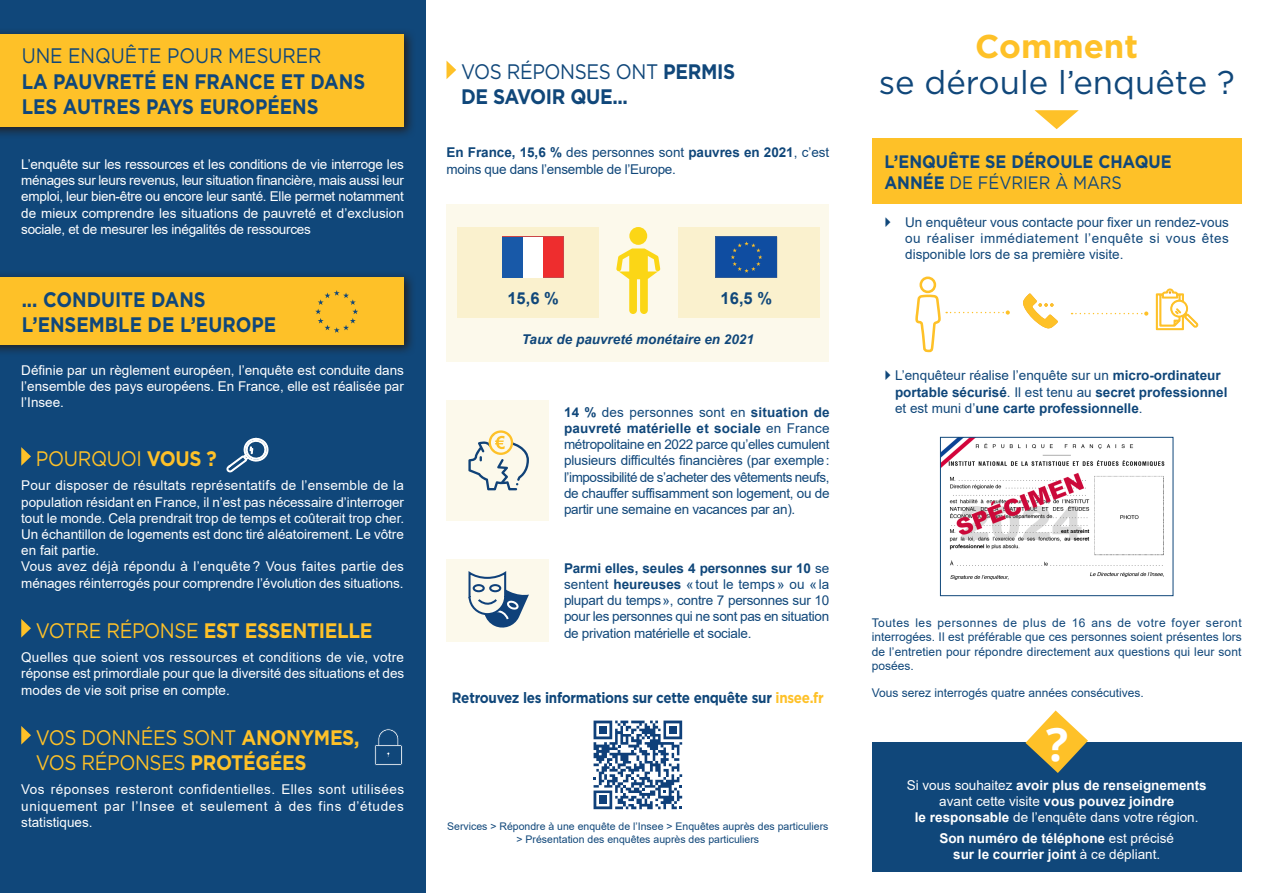
<style>
.page{position:relative;width:1263px;height:893px;background:#fff}
.page>*{position:absolute;margin:0;border:0;box-sizing:border-box;transform-origin:0 0}
.t1{font:700 46.2px "Open Sans";color:#fff}
.t2{font:33px "Gotham";color:#10477a}
.t3{font:700 33px "Gotham";color:#fec128}
.t4{font:700 21px/25.2px "Gotham";color:#10477a;scale:.88 1}
.t5{font:21px/25.2px "Gotham";letter-spacing:-.02em;color:#fec128;scale:.9 1}
.t6{font:700 21px/25.2px "Gotham";letter-spacing:-.02em;color:#10477a;scale:.9 1}
.t7{font:700 21px "Gotham";letter-spacing:-.02em;color:#fec128;scale:.9 1}
.t8{font:21px "Gotham";color:#10477a;scale:.88 1}
.t9{font:700 18px/21.6px "Gotham";color:#10477a;scale:.9 1}
.t10{font:700 16.5px "Arial";color:#10477a}
.t11{font:700 15px "Gotham";letter-spacing:-.02em;color:#10477a;scale:.9 1}
.t12{font:13.5px/16.2px "Arial";color:#fff;text-align:justify}
.t13{font:13.5px/16.2px "Arial";letter-spacing:-.02em;color:#10477a;text-align:justify}
.t14{font:700 13.5px/16.2px "Arial";color:#10477a}
.t15{font:700 13.5px/16.2px "Arial";color:#fff;text-align:center}
.t16{font:italic 700 13.5px "Arial";color:#10477a}
.t17{font:12px/14.4px "Arial";color:#10477a;text-align:justify}
.t18{font:10.5px/12.6px "Arial";color:#10477a;text-align:center}
.s1{font-weight:700}
.s2{font-weight:400}
.s3{color:#fec128}
</style>
<div class="page">
<div style="left:446px;top:400px;width:103px;height:121px;background:#fcf9eb"></div>
<div style="left:446px;top:559px;width:103px;height:82px;background:#fcf9eb"></div>
<div style="left:0;top:0;width:425px;height:893px;background:#10477a"></div>
<svg style="left:0;top:31px;width:413px;height:104px"></svg>
<div style="left:0;top:34px;width:404px;height:93px;background:#fec128"></div>
<svg style="left:446px;top:61px;width:10px;height:18px"></svg>
<svg style="left:0;top:274px;width:413px;height:79px"></svg>
<div style="left:0;top:277px;width:404px;height:68px;background:#fec128"></div>
<svg style="left:315px;top:290px;width:43px;height:43px"></svg>
<svg style="left:21px;top:447px;width:10px;height:19px"></svg>
<svg style="left:21px;top:619px;width:10px;height:18px"></svg>
<svg style="left:21px;top:726px;width:10px;height:19px"></svg>
<svg style="left:374px;top:729px;width:28px;height:37px"></svg>
<svg style="left:227px;top:437px;width:42px;height:35px"></svg>
<svg style="left:468px;top:571px;width:61px;height:57px"></svg>
<div style="left:446px;top:204px;width:383px;height:158px;background:#fcf9eb"></div>
<div style="left:678px;top:227px;width:142px;height:90px;background:#faf1ce"></div>
<div style="left:457px;top:227px;width:141px;height:90px;background:#faf1ce"></div>
<svg style="left:543px;top:237px;width:21px;height:41px"></svg>
<div style="left:502px;top:237px;width:41px;height:41px;background:#fff"></div>
<div style="left:502px;top:237px;width:21px;height:41px;background:#1859a8"></div>
<svg style="left:715px;top:237px;width:62px;height:41px;background:#16509d"></svg>
<svg style="left:1034px;top:110px;width:45px;height:19px"></svg>
<div style="left:872px;top:139px;width:370px;height:65px;background:#fec128"></div>
<div style="left:872px;top:742px;width:370px;height:130px;background:#10477a"></div>
<svg style="left:1025px;top:710px;width:63px;height:63px"></svg>
<div style="left:919px;top:276px;width:17px;height:17px;border:3px solid #fec128;border-radius:50%"></div>
<svg style="left:1156px;top:288px;width:43px;height:275px"></svg>
<svg style="left:915px;top:293px;width:95px;height:60px"></svg>
<svg style="left:1071px;top:311px;width:77px;height:5px"></svg>
<svg style="left:1023px;top:293px;width:35px;height:36px"></svg>
<img style="left:942px;top:439px;width:229px;height:141px">
<div style="left:940px;top:437px;width:233px;height:159px;border:1px solid #10477a"></div>
<div style="left:629px;top:227px;width:18px;height:18px;background:#fbd616;border-radius:50%"></div>
<svg style="left:616px;top:248px;width:44px;height:66px"></svg>
<svg style="left:468px;top:430px;width:61px;height:60px"></svg>
<svg style="left:593px;top:720px;width:89px;height:89px"></svg>
<h3 class="t8" style="left:22px;top:45px;width:342px">UNE ENQUÊTE POUR MESURER</h3>
<h3 class="t4" style="left:22px;top:69px;width:392px">LA PAUVRETÉ EN FRANCE ET DANS<br>LES AUTRES PAYS EUROPÉENS</h3>
<p class="t12" style="left:21px;top:157px;width:384px">L’enquête sur les ressources et les conditions de vie interroge les ménages sur leurs revenus, leur situation financière, mais aussi leur emploi, leur bien-être ou encore leur santé. Elle permet notamment de mieux comprendre les situations de pauvreté et d’exclusion sociale, et de mesurer les inégalités de ressources</p>
<h3 class="t4" style="left:22px;top:287px;width:291px">... CONDUITE DANS<br>L’ENSEMBLE DE L’EUROPE</h3>
<p class="t12" style="left:21px;top:362px;width:384px">Définie par un règlement européen, l’enquête est conduite dans l’ensemble des pays européens. En France, elle est réalisée par l’Insee.</p>
<h3 class="t5" style="left:36px;top:446px;width:202px">POURQUOI <span class="s1">VOUS ?</span></h3>
<p class="t12" style="left:21px;top:479px;width:384px;text-align:left">Pour disposer de résultats représentatifs de l’ensemble de la population résidant en France, il n’est pas nécessaire d’interroger tout le monde. Cela prendrait trop de temps et coûterait trop cher.<br>Un échantillon de logements est donc tiré aléatoirement. Le vôtre en fait partie.<br>Vous avez déjà répondu à l’enquête ? Vous faites partie des ménages réinterrogés pour comprendre l’évolution des situations.</p>
<h3 class="t7" style="left:36px;top:618px;width:375px"><span class="s2">VOTRE RÉPONSE</span> EST ESSENTIELLE</h3>
<p class="t12" style="left:21px;top:651px;width:384px">Quelles que soient vos ressources et conditions de vie, votre réponse est primordiale pour que la diversité des situations et des modes de vie soit prise en compte.</p>
<h3 class="t5" style="left:36px;top:725px;width:361px">VOS DONNÉES SONT <span class="s1">ANONYMES,<br></span>VOS RÉPONSES <span class="s1">PROTÉGÉES</span></h3>
<p class="t12" style="left:21px;top:783px;width:384px">Vos réponses resteront confidentielles. Elles sont utilisées uniquement par l’Insee et seulement à des fins d’études statistiques.</p>
<h3 class="t6" style="left:461px;top:59px;width:306px"><span class="s2">VOS RÉPONSES ONT</span> PERMIS<br>DE SAVOIR QUE...</h3>
<p class="t13" style="left:446px;top:146px;width:384px"><span class="s1">En France, 15,6 %</span> des personnes sont <span class="s1">pauvres en 2021</span>, c’est moins que dans l’ensemble de l’Europe.</p>
<p class="t10" style="left:507px;top:292px;width:53px">15,6 %</p>
<p class="t10" style="left:721px;top:292px;width:53px">16,5 %</p>
<p class="t16" style="left:522px;top:334px;width:234px">Taux de pauvreté monétaire en 2021</p>
<p class="t13" style="left:564px;top:405px;width:267px"><span class="s1">14 %</span> des personnes sont en <span class="s1">situation de pauvreté matérielle et sociale</span> en France métropolitaine en 2022 parce qu’elles cumulent plusieurs difficultés financières (par exemple : l’impossibilité de s’acheter des vêtements neufs, de chauffer suffisamment son logement, ou de partir une semaine en vacances par an).</p>
<p class="t13" style="left:564px;top:561px;width:267px"><span class="s1">Parmi elles, seules 4 personnes sur 10</span> se sentent <span class="s1">heureuses</span> « tout le temps » ou « la plupart du temps », contre 7 personnes sur 10 pour les personnes qui ne sont pas en situation de privation matérielle et sociale.</p>
<p class="t11" style="left:452px;top:689px;width:415px">Retrouvez les informations sur cette enquête sur <span class="s3">insee.fr</span></p>
<p class="t18" style="left:447px;top:820px;width:383px">Services &gt; Répondre à une enquête de l’Insee &gt; Enquêtes auprès des particuliers &gt; Présentation des enquêtes auprès des particuliers</p>
<h2 class="t3" style="left:975px;top:28px;width:164px">Comment</h2>
<h2 class="t2" style="left:879px;top:64px;width:358px">se déroule l’enquête ?</h2>
<h3 class="t9" style="left:884px;top:151px;width:320px">L’ENQUÊTE SE DÉROULE CHAQUE<br>ANNÉE <span class="s2">DE FÉVRIER À MARS</span></h3>
<p class="t13" style="left:905px;top:214px;width:325px">Un enquêteur vous contacte pour fixer un rendez-vous ou réaliser immédiatement l’enquête si vous êtes disponible lors de sa première visite.</p>
<p class="t14" style="left:895px;top:368px;width:334px"><span class="s2">L’enquêteur réalise l’enquête sur un</span> micro-ordinateur portable sécurisé<span class="s2">. Il est tenu au</span> secret professionnel <span class="s2">et est muni d’</span>une carte professionnelle<span class="s2">.</span></p>
<p class="t17" style="left:872px;top:617px;width:371px">Toutes les personnes de plus de 16 ans de votre foyer seront interrogées. Il est préférable que ces personnes soient présentes lors de l’entretien pour répondre directement aux questions qui leur sont posées.</p>
<p class="t17" style="left:872px;top:687px;width:274px">Vous serez interrogés quatre années consécutives.</p>
<h1 class="t1" style="left:1046px;top:717px;width:24px">?</h1>
<p class="t12" style="left:907px;top:778px;width:302px;text-align:center">Si vous souhaitez <span class="s1">avoir plus de renseignements </span>avant cette visite <span class="s1">vous pouvez joindre<br>le responsable</span> de l’enquête dans votre région.</p>
<p class="t15" style="left:939px;top:830px;width:236px">Son numéro de téléphone <span class="s2">est précisé </span>sur le courrier joint <span class="s2">à ce dépliant.</span></p>
</div>
